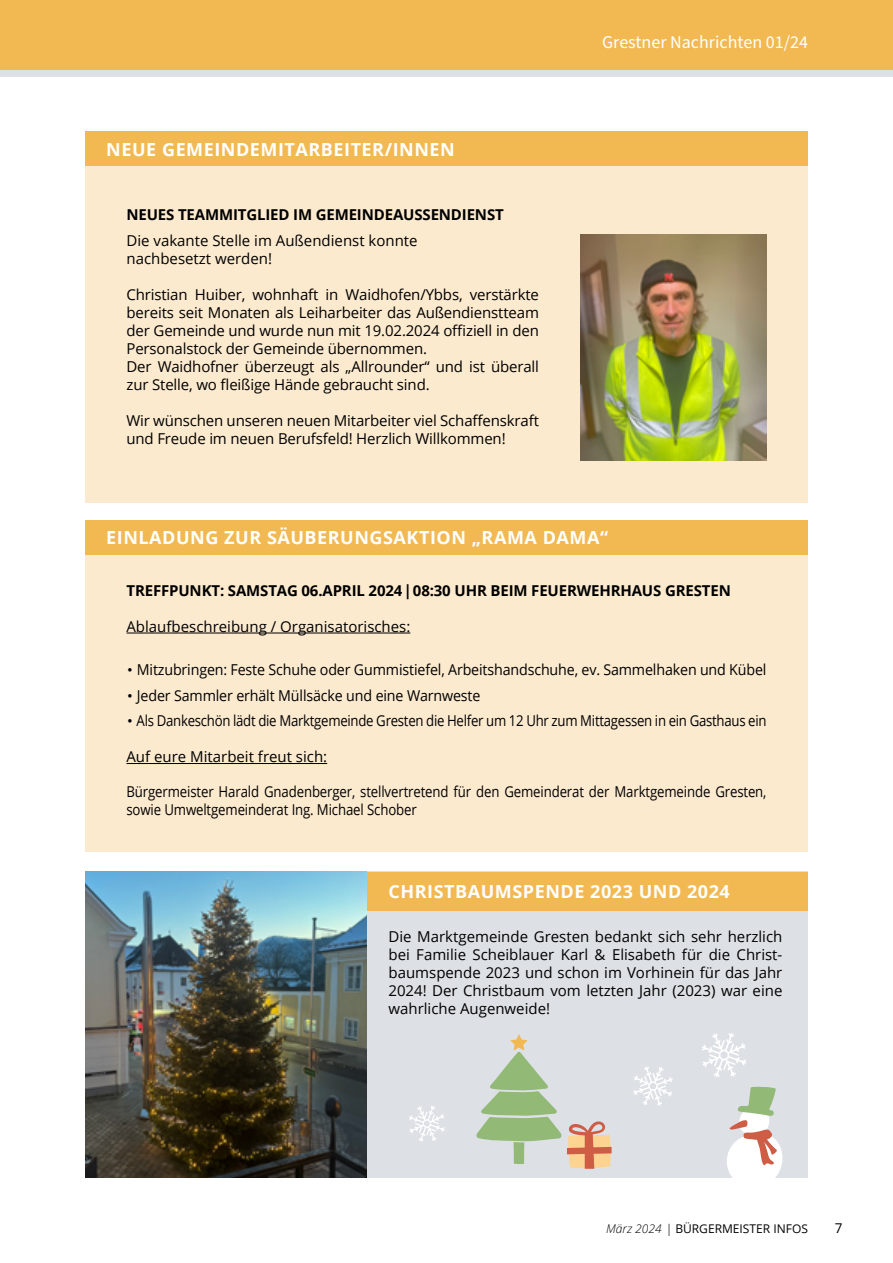
<style>
.page{position:relative;width:893px;height:1263px;background:#fff}
.page>*{position:absolute;margin:0;border:0;box-sizing:border-box;transform-origin:0 0}
.t1{font:700 18px "Open Sans";letter-spacing:.03em;color:#fff}
.t2{font:18px "Source Sans Pro";color:#fff}
.t3{font:15px/18px "Open Sans";letter-spacing:-.01em;color:#000}
.t4{font:15px/25.5px "Open Sans";letter-spacing:-.01em;color:#000;scale:.95 1}
.t5{font:15px/18px "Open Sans";letter-spacing:-.01em;color:#000;scale:.88 1}
.t6{font:700 15px "Open Sans";letter-spacing:-.01em;color:#000}
.t7{font:13.5px "Open Sans";color:#000}
.t8{font:12px "Open Sans";color:#000}
.s1{font-family:"Helvetica Neue LT Std"}
.s2{font-family:"Eurostile LT Std Bold Ex 2"}
.s3{font-weight:300;font-style:italic}
</style>
<div class="page">
<div style="left:0;top:0;width:893px;height:74px;background:#f2b953"></div>
<div style="left:0;top:70px;width:893px;height:7px;background:#dde1e5"></div>
<div style="left:85px;top:132px;width:723px;height:34px;background:#f2b953"></div>
<div style="left:85px;top:520px;width:723px;height:34px;background:#f2b953"></div>
<div style="left:85px;top:166px;width:723px;height:337px;background:#fceacf"></div>
<img style="left:581px;top:235px;width:185px;height:225px">
<img style="left:85px;top:872px;width:282px;height:306px">
<div style="left:367px;top:872px;width:441px;height:306px;background:#dde1e5"></div>
<div style="left:367px;top:872px;width:441px;height:38px;background:#f2b953"></div>
<svg style="left:476px;top:1034px;width:136px;height:135px"></svg>
<svg style="left:409px;top:1106px;width:36px;height:35px"></svg>
<svg style="left:702px;top:1033px;width:44px;height:44px"></svg>
<svg style="left:634px;top:1066px;width:39px;height:40px"></svg>
<svg style="left:727px;top:1086px;width:56px;height:92px"></svg>
<div style="left:85px;top:555px;width:723px;height:296px;background:#fceacf"></div>
<hr style="left:126px;top:633px;width:284px;height:1px;background:#000">
<hr style="left:126px;top:763px;width:201px;height:1px;background:#000">
<p class="t1" style="left:106px;top:136px;width:350px">NEUE GEMEINDEMITARBEITER/INNEN</p>
<p class="t6" style="left:126px;top:204px;width:379px">NEUES TEAMMITGLIED IM GEMEINDEAUSSENDIENST</p>
<p class="t3" style="left:126px;top:231px;width:293px">Die vakante Stelle im Außendienst konnte nachbesetzt werden!</p>
<p class="t3" style="left:126px;top:285px;width:414px">Christian Huiber, wohnhaft in Waidhofen/Ybbs, verstärkte bereits seit Monaten als Leiharbeiter das Außendienstteam der Gemeinde und wurde nun mit 19.02.2024 offiziell in den Personalstock der Gemeinde übernommen.<br>Der Waidhofner überzeugt als „Allrounder“ und ist überall zur Stelle, wo fleißige Hände gebraucht sind.</p>
<p class="t3" style="left:126px;top:411px;width:414px">Wir wünschen unseren neuen Mitarbeiter viel Schaffenskraft und Freude im neuen Berufsfeld! Herzlich Willkommen!</p>
<p class="t2" style="left:602px;top:30px;width:207px">Grestner Nachrichten 01/24</p>
<p class="t1" style="left:106px;top:525px;width:503px">EINLADUNG ZUR SÄUBERUNGSAKTION „RAMA DAMA“</p>
<p class="t6" style="left:126px;top:580px;width:606px">TREFFPUNKT: SAMSTAG 06.APRIL 2024 <span class="s1">|</span> 08:30 UHR BEIM FEUERWEHRHAUS GRESTEN</p>
<p class="t3" style="left:126px;top:617px;width:285px">Ablaufbeschreibung / Organisatorisches:</p>
<p class="t4" style="left:126px;top:657px;width:675px"><span class="s2">·</span> Mitzubringen: Feste Schuhe oder Gummistiefel, Arbeitshandschuhe, ev. Sammelhaken und Kübel <span class="s2">·</span> Jeder Sammler erhält Müllsäcke und eine Warnweste<br><span class="s2">·</span> Als Dankeschön lädt die Marktgemeinde Gresten die Helfer um 12 Uhr zum Mittagessen in ein Gasthaus ein</p>
<p class="t3" style="left:126px;top:747px;width:202px">Auf eure Mitarbeit freut sich:</p>
<p class="t5" style="left:126px;top:782px;width:729px">Bürgermeister Harald Gnadenberger, stellvertretend für den Gemeinderat der Marktgemeinde Gresten, sowie Umweltgemeinderat Ing. Michael Schober</p>
<p class="t1" style="left:388px;top:879px;width:343px">CHRISTBAUMSPENDE 2023 UND 2024</p>
<p class="t3" style="left:388px;top:927px;width:395px;text-align:justify">Die Marktgemeinde Gresten bedankt sich sehr herzlich bei Familie Scheiblauer Karl &amp; Elisabeth für die Christ&shy;baumspende 2023 und schon im Vorhinein für das Jahr 2024! Der Christbaum vom letzten Jahr (2023) war eine wahrliche Augenweide!</p>
<p class="t8" style="left:606px;top:1220px;width:203px"><span class="s3">März 2024 |</span> BÜRGERMEISTER INFOS</p>
<p class="t7" style="left:835px;top:1219px;width:9px">7</p>
</div>
